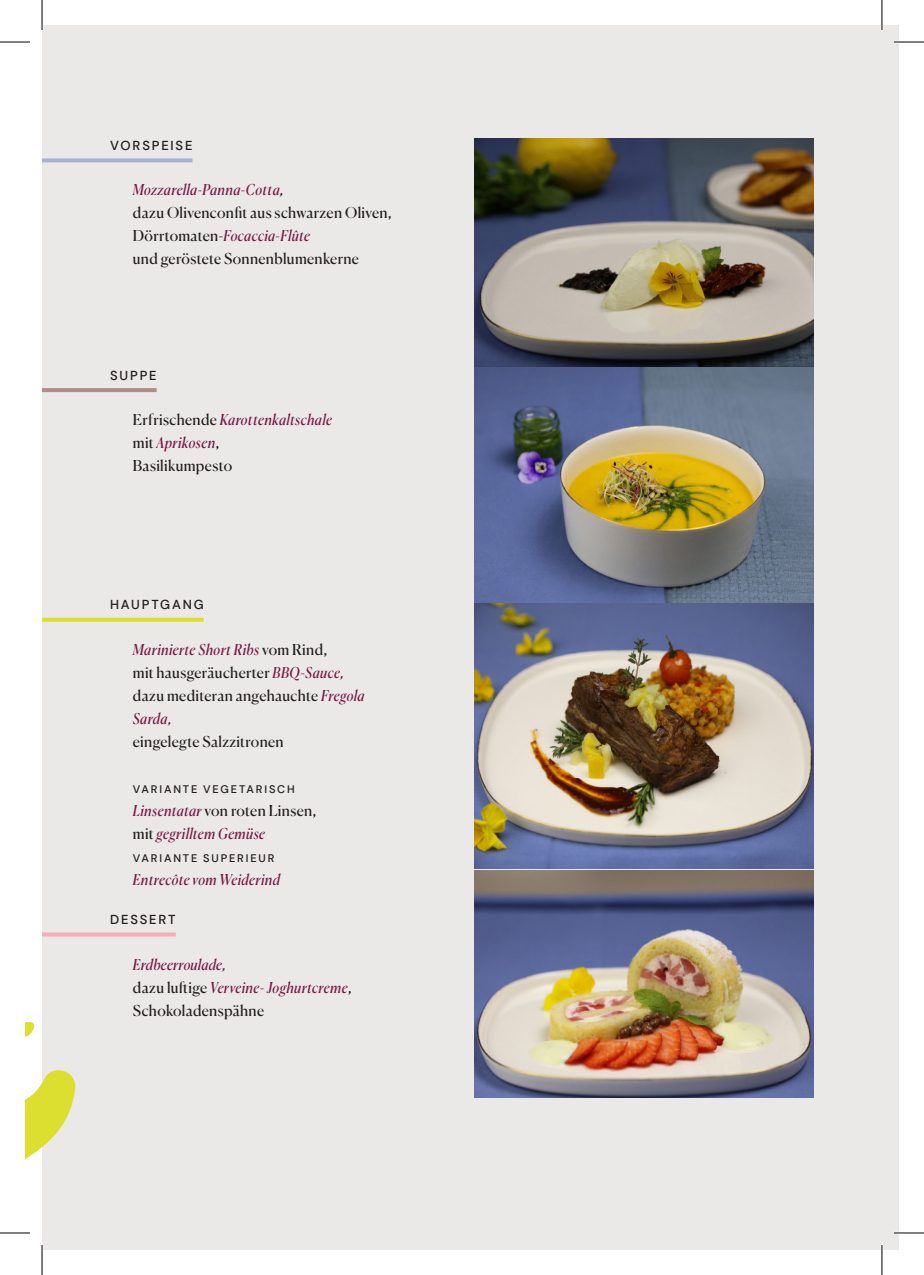
<style>
.page{position:relative;width:924px;height:1275px;background:#fff}
.page>*{position:absolute;margin:0;border:0;box-sizing:border-box;transform-origin:0 0}
.t1{font:15px/23px "Canela";letter-spacing:.02em;color:#231f20}
.t2{font:italic 15px/23px "Canela";letter-spacing:.025em;color:#791945}
.t3{font:500 13px "DM Sans";letter-spacing:.14em;color:#231f20}
.t4{font:500 11px "DM Sans";letter-spacing:.165em;color:#231f20}
.s1{font-style:italic;color:#791945}
.s2{font-style:italic}
.s3{font-style:normal;color:#231f20}
</style>
<div class="page">
<div style="left:42px;top:25px;width:856px;height:1225px;background:#ebe8e8"></div>
<img style="left:474px;top:870px;width:339px;height:227px">
<img style="left:474px;top:603px;width:339px;height:265px">
<img style="left:474px;top:139px;width:339px;height:464px">
<svg style="left:42px;top:158px;width:150px;height:4px"></svg>
<hr style="left:42px;top:388px;width:114px;height:4px;background:#ac8e8b">
<svg style="left:42px;top:618px;width:161px;height:4px"></svg>
<svg style="left:42px;top:932px;width:134px;height:4px"></svg>
<svg style="left:25px;top:1070px;width:51px;height:89px"></svg>
<svg style="left:25px;top:1022px;width:10px;height:15px"></svg>
<hr style="left:893px;top:41px;width:30px;height:2px;background:#fff">
<hr style="left:893px;top:1231px;width:30px;height:3px;background:#fff">
<hr style="left:880px;top:0;width:2px;height:30px;background:#fff">
<hr style="left:880px;top:1245px;width:2px;height:30px;background:#fff">
<hr style="left:0;top:42px;width:30px;height:1px;background:#000">
<hr style="left:893px;top:42px;width:30px;height:1px;background:#000">
<hr style="left:0;top:1232px;width:30px;height:1px;background:#000">
<hr style="left:893px;top:1232px;width:30px;height:1px;background:#000">
<hr style="left:42px;top:0;width:1px;height:30px;background:#000">
<hr style="left:42px;top:1245px;width:1px;height:30px;background:#000">
<hr style="left:881px;top:0;width:1px;height:30px;background:#000">
<hr style="left:881px;top:1245px;width:1px;height:30px;background:#000">
<p class="t3" style="left:110px;top:137px;width:84px">VORSPEISE</p>
<p class="t1" style="left:133px;top:177px;width:260px"><span class="s1">Mozzarella-Panna-Cotta</span><span class="s2">,<br></span>dazu Olivenconfit aus schwarzen Oliven, Dörrtomaten<span class="s2">-</span><span class="s1">Focaccia-Flûte<br></span>und geröstete Sonnenblumenkerne</p>
<p class="t3" style="left:110px;top:367px;width:48px">SUPPE</p>
<p class="t1" style="left:133px;top:407px;width:200px">Erfrischende <span class="s1">Karottenkaltschale </span>mit <span class="s1">Aprikosen</span>,<br>Basilikumpesto</p>
<p class="t3" style="left:110px;top:596px;width:95px">HAUPTGANG</p>
<p class="t1" style="left:133px;top:637px;width:233px"><span class="s1">Marinierte Short Ribs</span> vom Rind,<br>mit hausgeräucherter <span class="s1">BBQ-Sauce, </span>dazu mediteran angehauchte <span class="s1">Fregola<br>Sarda,</span></p>
<p class="t1" style="left:133px;top:729px;width:152px">eingelegte Salzzitronen</p>
<p class="t4" style="left:133px;top:782px;width:163px">VARIANTE VEGETARISCH</p>
<p class="t2" style="left:133px;top:798px;width:185px">Linsentatar <span class="s3">von roten Linsen, mit</span> gegrilltem Gemüse</p>
<p class="t4" style="left:133px;top:851px;width:143px">VARIANTE SUPERIEUR</p>
<p class="t2" style="left:133px;top:867px;width:148px">Entrecôte vom Weiderind</p>
<p class="t3" style="left:110px;top:911px;width:67px">DESSERT</p>
<p class="t2" style="left:133px;top:951px;width:220px">Erdbeerroulade,<br><span class="s3">dazu luftige</span> Verveine- Joghurtcreme<span class="s3">,<br>Schokoladenspähne</span></p>
</div>
